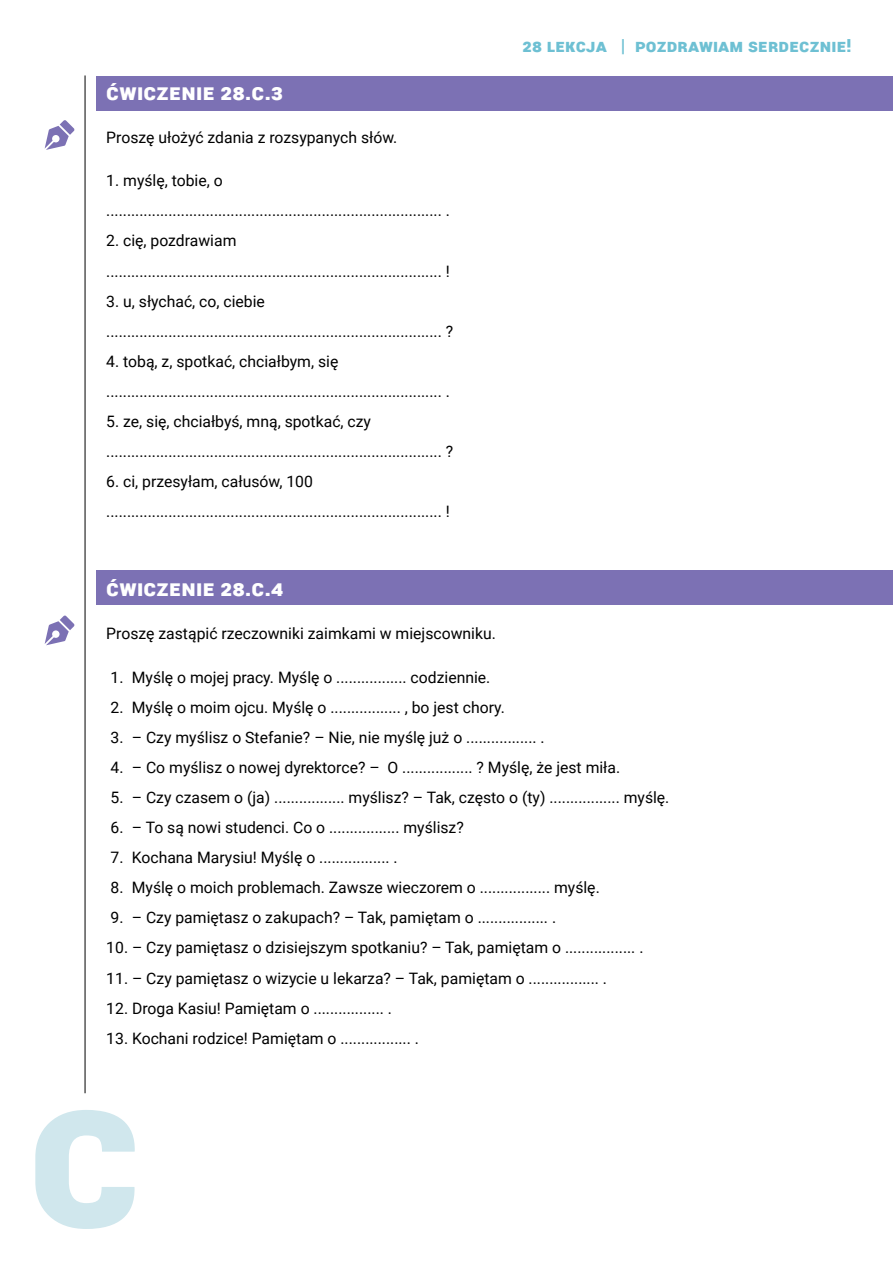
<style>
.page{position:relative;width:893px;height:1263px;background:#fff}
.page>*{position:absolute;margin:0;border:0;box-sizing:border-box;transform-origin:0 0}
.t1{font:900 22.5px "Roboto";letter-spacing:.01em;color:#fff}
.t2{font:900 18px "Roboto";letter-spacing:.01em;color:#6ec0d3}
.t3{font:15.75px/30.2px "Roboto";color:#000}
</style>
<div class="page">
<div style="left:97px;top:571px;width:796px;height:34px;background:#7c71b4"></div>
<div style="left:97px;top:77px;width:796px;height:34px;background:#7c71b4"></div>
<svg style="left:35px;top:1110px;width:100px;height:119px"></svg>
<hr style="left:85px;top:75px;width:1px;height:1018px;background:#000">
<svg style="left:45px;top:615px;width:30px;height:30px"></svg>
<svg style="left:45px;top:120px;width:30px;height:30px"></svg>
<h1 class="t1" style="left:106px;top:76px;width:178px">ćwiczenie 28.C.3</h1>
<p class="t3" style="left:106px;top:122px;width:293px">Proszę ułożyć zdania z rozsypanych słów.</p>
<p class="t3" style="left:106px;top:165px;width:345px">1. myślę, tobie, o ................................................................................. .</p>
<p class="t3" style="left:106px;top:225px;width:345px">2. cię, pozdrawiam ................................................................................. !</p>
<p class="t3" style="left:106px;top:285px;width:348px">3. u, słychać, co, ciebie ................................................................................. ?</p>
<p class="t3" style="left:106px;top:346px;width:345px">4. tobą, z, spotkać, chciałbym, się ................................................................................. .</p>
<p class="t3" style="left:106px;top:406px;width:348px">5. ze, się, chciałbyś, mną, spotkać, czy ................................................................................. ?</p>
<p class="t3" style="left:106px;top:466px;width:345px">6. ci, przesyłam, całusów, 100 ................................................................................. !</p>
<p class="t2" style="left:522px;top:33px;width:331px">28 LEKCJA | pozdrawiam serdecznie!</p>
<h1 class="t1" style="left:106px;top:572px;width:179px">ćwiczenie 28.C.4</h1>
<p class="t3" style="left:106px;top:618px;width:391px">Proszę zastąpić rzeczowniki zaimkami w miejscowniku.</p>
<p class="t3" style="left:111px;top:661px;width:381px">1. Myślę o mojej pracy. Myślę o ................. codziennie.</p>
<p class="t3" style="left:111px;top:691px;width:396px">2. Myślę o moim ojcu. Myślę o ................. , bo jest chory.</p>
<p class="t3" style="left:111px;top:721px;width:436px">3. – Czy myślisz o Stefanie? – Nie, nie myślę już o ................. .</p>
<p class="t3" style="left:111px;top:751px;width:511px">4. – Co myślisz o nowej dyrektorce? – O ................. ? Myślę, że jest miła.</p>
<p class="t3" style="left:111px;top:782px;width:560px">5. – Czy czasem o (ja) ................. myślisz? – Tak, często o (ty) ................. myślę.</p>
<p class="t3" style="left:111px;top:812px;width:355px">6. – To są nowi studenci. Co o ................. myślisz?</p>
<p class="t3" style="left:111px;top:842px;width:289px">7. Kochana Marysiu! Myślę o ................. .</p>
<p class="t3" style="left:111px;top:872px;width:491px">8. Myślę o moich problemach. Zawsze wieczorem o ................. myślę.</p>
<p class="t3" style="left:111px;top:902px;width:447px">9. – Czy pamiętasz o zakupach? – Tak, pamiętam o ................. .</p>
<p class="t3" style="left:106px;top:932px;width:539px">10. – Czy pamiętasz o dzisiejszym spotkaniu? – Tak, pamiętam o ................. .</p>
<p class="t3" style="left:106px;top:962px;width:502px">11. – Czy pamiętasz o wizycie u lekarza? – Tak, pamiętam o ................. .</p>
<p class="t3" style="left:106px;top:992px;width:287px">12. Droga Kasiu! Pamiętam o ................. .</p>
<p class="t3" style="left:106px;top:1022px;width:314px">13. Kochani rodzice! Pamiętam o ................. .</p>
</div>
